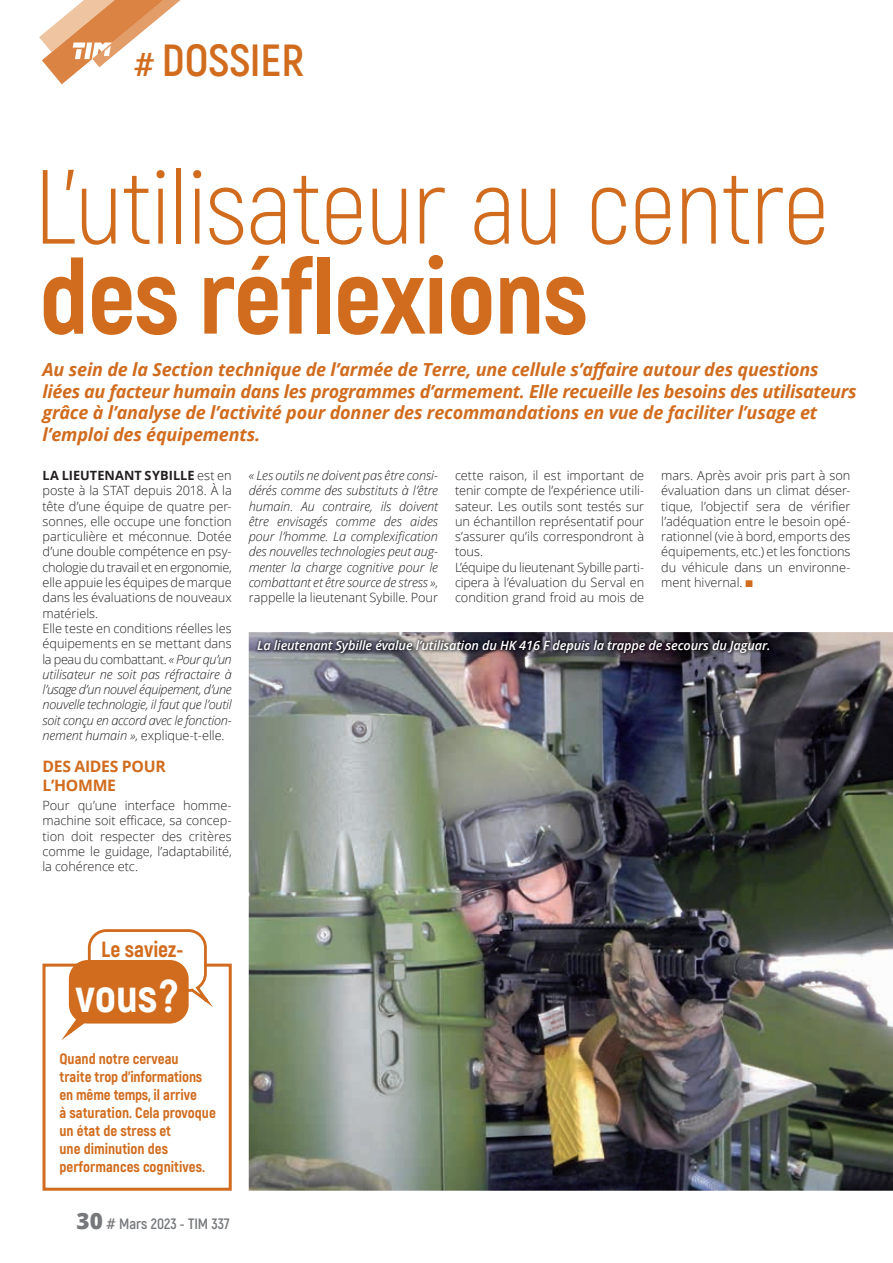
<style>
.page{position:relative;width:893px;height:1263px;background:#fff}
.page>*{position:absolute;margin:0;border:0;box-sizing:border-box;transform-origin:0 0}
.t1{font:300 105px "Akrobat";letter-spacing:-.01em;color:#d16c1e}
.t2{font:800 105px "Akrobat";letter-spacing:-.01em;color:#d16c1e}
.t3{font:800 45.9px "Akrobat";color:#fff}
.t4{font:700 45px "Akrobat";color:#d16c1e}
.t5{font:800 21.9px "Akrobat";color:#d16c1e}
.t6{font:italic 700 18px/21.6px "Open Sans";letter-spacing:-.01em;color:#d16c1e}
.t7{font:700 15.75px/18.9px "Open Sans";letter-spacing:-.02em;color:#d16c1e}
.t8{font:800 15px/18px "Akrobat";color:#d16c1e}
.t9{font:700 15px "Akrobat";color:#76787b}
.t10{font:300 12.75px/15.3px "Open Sans";letter-spacing:-.005em;color:#231f20}
.t11{font:italic 300 12.75px/15.3px "Open Sans";letter-spacing:-.01em;color:#231f20;text-align:justify}
.t12{font:italic 600 12.75px "Open Sans";letter-spacing:-.01em;color:#fff}
.s1{font-size:33px}
.s2{font-weight:700}
.s3{font-style:italic}
.s4{font-style:normal}
.s5{color:#d16c1e}
.s6{font-family:"Open Sans";font-weight:800;font-size:22.5px}
</style>
<div class="page">
<img style="left:249px;top:632px;width:644px;height:559px">
<svg style="left:39px;top:0;width:142px;height:84px"></svg>
<div style="left:43px;top:963px;width:189px;height:228px;background:#fff;border:3px solid #d16c1e"></div>
<svg style="left:53px;top:929px;width:166px;height:111px"></svg>
<img style="left:254px;top:636px;width:519px;height:20px">
<h3 class="t4" style="left:134px;top:32px;width:171px"><span class="s1">#</span> DOSSIER</h3>
<h1 class="t1" style="left:34px;top:145px;width:796px">L’utilisateur au centre</h1>
<h1 class="t2" style="left:39px;top:230px;width:550px">des réflexions</h1>
<p class="t6" style="left:43px;top:358px;width:815px">Au sein de la Section technique de l’armée de Terre, une cellule s’affaire autour des questions liées au facteur humain dans les programmes d’armement. Elle recueille les besoins des utilisateurs grâce à l’analyse de l’activité pour donner des recommandations en vue de faciliter l’usage et l’emploi des équipements.</p>
<p class="t10" style="left:43px;top:467px;width:191px"><span class="s2">LA LIEUTENANT SYBILLE</span> est en poste à la STAT depuis 2018. À la tête d’une équipe de quatre per&shy;sonnes, elle occupe une fonction particulière et méconnue. Dotée d’une double compétence en psy&shy;chologie du travail et en ergonomie, elle appuie les équipes de marque dans les évaluations de nouveaux matériels.<br>Elle teste en conditions réelles les équipements en se mettant dans la peau du combattant. <span class="s3">« Pour qu’un utilisateur ne soit pas réfractaire à l’usage d’un nouvel équipement, d’une nouvelle technologie, il faut que l’outil soit conçu en accord avec le fonction&shy;nement humain »</span>, explique-t-elle.</p>
<p class="t7" style="left:43px;top:756px;width:125px">DES AIDES POUR<br>L’HOMME</p>
<p class="t10" style="left:43px;top:797px;width:191px;text-align:justify">Pour qu’une interface homme&shy;machine soit efficace, sa concep&shy;tion doit respecter des critères comme le guidage, l’adaptabilité, la cohérence etc.</p>
<p class="t11" style="left:249px;top:467px;width:191px">« Les outils ne doivent pas être consi&shy;dérés comme des substituts à l’être humain. Au contraire, ils doivent être envisagés comme des aides pour l’homme. La complexification des nouvelles technologies peut aug&shy;menter la charge cognitive pour le combattant et être source de stress »<span class="s4">, rappelle la lieutenant Sybille. Pour</span></p>
<p class="t10" style="left:455px;top:467px;width:191px">cette raison, il est important de tenir compte de l’expérience utili&shy;sateur. Les outils sont testés sur un échantillon représentatif pour s’assurer qu’ils correspondront à tous.<br>L’équipe du lieutenant Sybille parti&shy;cipera à l’évaluation du Serval en condition grand froid au mois de</p>
<p class="t10" style="left:661px;top:467px;width:191px;text-align:justify">mars. Après avoir pris part à son évaluation dans un climat déser&shy;tique, l’objectif sera de vérifier l’adéquation entre le besoin opé&shy;rationnel (vie à bord, emports des équipements, etc.) et les fonctions du véhicule dans un environne&shy;ment hivernal. <span class="s5">■</span></p>
<p class="t12" style="left:257px;top:636px;width:515px">La lieutenant Sybille évalue l’utilisation du HK 416 F depuis la trappe de secours du Jaguar.</p>
<h3 class="t5" style="left:101px;top:936px;width:84px">Le saviez-</h3>
<h2 class="t3" style="left:75px;top:966px;width:104px">vous?</h2>
<p class="t8" style="left:60px;top:1050px;width:158px">Quand notre cerveau<br>traite trop d’informations en même temps, il arrive<br>à saturation. Cela provoque un état de stress et<br>une diminution des performances cognitives.</p>
<p class="t9" style="left:77px;top:1214px;width:155px"><span class="s6">30</span> # Mars 2023 - TIM 337</p>
</div>
